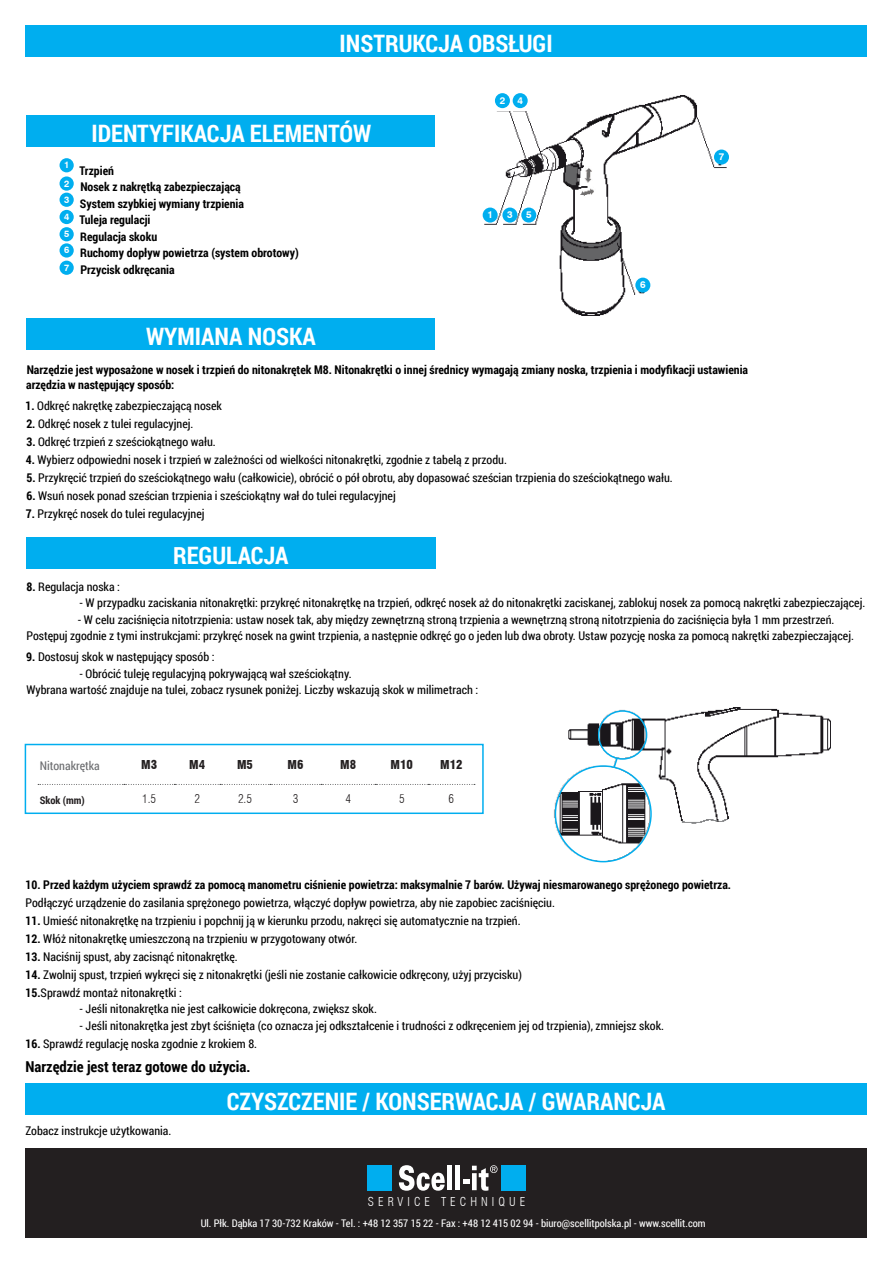
<style>
.page{position:relative;width:893px;height:1263px;background:#fff}
.page>*{position:absolute;margin:0;border:0;box-sizing:border-box;transform-origin:0 0}
.t1{font:700 24px "Roboto Condensed";color:#fff}
.t2{font:700 15px "Roboto Condensed";color:#000}
.t3{font:12px/16.5px "Roboto Condensed";color:#000}
.t4{font:700 12px "Roboto Condensed";color:#000}
.t5{font:300 condensed 12px "Swiss 721 BT";letter-spacing:.34em;color:#fff}
.spec_Diamètre{font:900 condensed 12px "Swiss 721 BT";color:#231f20}
.spec_en-tête{font:12px "Roboto Condensed";color:#6c6d70}
.spec_corps{font:300 condensed 12px "Swiss 721 BT";color:#231f20}
.t6{font:10.5px "Roboto Condensed";color:#fff}
.t7{font:700 10.5px "Roboto Condensed";color:#231f20}
.t8{font:700 9.9px "Swiss 721 BT";color:#fff}
.t9{font:700 9.3px "Swiss 721 BT";color:#fff}
.s1{font-weight:700}
</style>
<div class="page">
<img style="left:482px;top:95px;width:247px;height:220px">
<div style="left:489px;top:85px;width:42px;height:26px;background:#fff"></div>
<div style="left:483px;top:208px;width:15px;height:15px;background:#00aeef;border-radius:50%"></div>
<div style="left:495px;top:93px;width:15px;height:15px;background:#00aeef;border-radius:50%"></div>
<div style="left:502px;top:208px;width:15px;height:15px;background:#00aeef;border-radius:50%"></div>
<div style="left:513px;top:93px;width:15px;height:15px;background:#00aeef;border-radius:50%"></div>
<div style="left:521px;top:208px;width:15px;height:15px;background:#00aeef;border-radius:50%"></div>
<div style="left:635px;top:278px;width:15px;height:15px;background:#00aeef;border-radius:50%"></div>
<div style="left:714px;top:150px;width:15px;height:15px;background:#00aeef;border-radius:50%"></div>
<div style="left:26px;top:1148px;width:841px;height:89px;background:#231f20"></div>
<div style="left:367px;top:1165px;width:25px;height:26px;background:#00aeef"></div>
<div style="left:501px;top:1165px;width:25px;height:26px;background:#00aeef"></div>
<svg style="left:399px;top:1165px;width:46px;height:26px"></svg>
<div style="left:447px;top:1166px;width:5px;height:24px;background:#fff"></div>
<hr style="left:456px;top:1166px;width:4px;height:24px;background:#fff">
<svg style="left:463px;top:1165px;width:35px;height:26px"></svg>
<div style="left:26px;top:1083px;width:841px;height:32px;background:#00aeef"></div>
<div style="left:26px;top:26px;width:841px;height:31px;background:#00aeef"></div>
<div style="left:26px;top:115px;width:409px;height:32px;background:#00aeef"></div>
<div style="left:26px;top:318px;width:409px;height:32px;background:#00aeef"></div>
<div style="left:26px;top:537px;width:410px;height:32px;background:#00aeef"></div>
<div style="left:60px;top:158px;width:14px;height:14px;background:#00aeef;border-radius:50%"></div>
<div style="left:60px;top:176px;width:14px;height:15px;background:#00aeef;border-radius:50%"></div>
<div style="left:60px;top:193px;width:14px;height:14px;background:#00aeef;border-radius:50%"></div>
<div style="left:60px;top:210px;width:14px;height:14px;background:#00aeef;border-radius:50%"></div>
<div style="left:60px;top:227px;width:14px;height:14px;background:#00aeef;border-radius:50%"></div>
<div style="left:60px;top:243px;width:14px;height:15px;background:#00aeef;border-radius:50%"></div>
<div style="left:60px;top:261px;width:14px;height:14px;background:#00aeef;border-radius:50%"></div>
<img style="left:554px;top:707px;width:277px;height:156px">
<div style="left:598px;top:710px;width:49px;height:50px;border:1px solid #00aeef;border-radius:50%"></div>
<svg style="left:612px;top:756px;width:7px;height:13px"></svg>
<svg style="left:38px;top:783px;width:437px;height:2px"></svg>
<div style="left:25px;top:744px;width:459px;height:70px;border:2px solid #00aeef"></div>
<p class="t1" style="left:340px;top:26px;width:215px">INSTRUKCJA OBSŁUGI</p>
<p class="t9" style="left:64px;top:159px;width:7px">1</p>
<p class="t9" style="left:64px;top:178px;width:7px">2</p>
<p class="t9" style="left:64px;top:194px;width:7px">3</p>
<p class="t9" style="left:64px;top:211px;width:7px">4</p>
<p class="t9" style="left:64px;top:228px;width:7px">5</p>
<p class="t9" style="left:64px;top:244px;width:7px">6</p>
<p class="t9" style="left:64px;top:262px;width:7px">7</p>
<p class="t1" style="left:92px;top:116px;width:281px">IDENTYFIKACJA ELEMENTÓW</p>
<p class="t4" style="left:80px;top:162px;width:36px">Trzpień</p>
<p class="t4" style="left:80px;top:179px;width:162px">Nosek z nakrętką zabezpieczającą</p>
<p class="t4" style="left:80px;top:195px;width:166px">System szybkiej wymiany trzpienia</p>
<p class="t4" style="left:80px;top:212px;width:72px">Tuleja regulacji</p>
<p class="t4" style="left:80px;top:228px;width:78px">Regulacja skoku</p>
<p class="t4" style="left:80px;top:245px;width:220px">Ruchomy dopływ powietrza (system obrotowy)</p>
<p class="t4" style="left:80px;top:261px;width:96px">Przycisk odkręcania</p>
<p class="t1" style="left:146px;top:320px;width:171px">WYMIANA NOSKA</p>
<p class="t8" style="left:500px;top:94px;width:7px">2</p>
<p class="t8" style="left:517px;top:94px;width:7px">4</p>
<p class="t8" style="left:487px;top:209px;width:7px">1</p>
<p class="t8" style="left:507px;top:209px;width:7px">3</p>
<p class="t8" style="left:526px;top:209px;width:7px">5</p>
<p class="t8" style="left:640px;top:279px;width:7px">6</p>
<p class="t8" style="left:719px;top:151px;width:7px">7</p>
<p class="t4" style="left:27px;top:362px;width:723px">Narzędzie jest wyposażone w nosek i trzpień do nitonakrętek M8. Nitonakrętki o innej średnicy wymagają zmiany noska, trzpienia i modyfikacji ustawienia</p>
<p class="t4" style="left:26px;top:377px;width:150px">arzędzia w następujący sposób:</p>
<p class="t3" style="left:26px;top:398px;width:198px"><span class="s1">1.</span> Odkręć nakrętkę zabezpieczającą nosek</p>
<p class="t3" style="left:26px;top:416px;width:169px"><span class="s1">2.</span> Odkręć nosek z tulei regulacyjnej.</p>
<p class="t3" style="left:26px;top:434px;width:191px"><span class="s1">3.</span> Odkręć trzpień z sześciokątnego wału.</p>
<p class="t3" style="left:26px;top:452px;width:483px"><span class="s1">4.</span> Wybierz odpowiedni nosek i trzpień w zależności od wielkości nitonakrętki, zgodnie z tabelą z przodu.</p>
<p class="t3" style="left:26px;top:470px;width:648px"><span class="s1">5.</span> Przykręcić trzpień do sześciokątnego wału (całkowicie), obrócić o pół obrotu, aby dopasować sześcian trzpienia do sześciokątnego wału.</p>
<p class="t3" style="left:26px;top:488px;width:371px"><span class="s1">6.</span> Wsuń nosek ponad sześcian trzpienia i sześciokątny wał do tulei regulacyjnej</p>
<p class="t3" style="left:26px;top:506px;width:180px"><span class="s1">7.</span> Przykręć nosek do tulei regulacyjnej</p>
<p class="t1" style="left:173px;top:538px;width:117px">REGULACJA</p>
<p class="t3" style="left:26px;top:578px;width:95px"><span class="s1">8.</span> Regulacja noska :</p>
<p class="t3" style="left:80px;top:594px;width:787px">- W przypadku zaciskania nitonakrętki: przykręć nitonakrętkę na trzpień, odkręć nosek aż do nitonakrętki zaciskanej, zablokuj nosek za pomocą nakrętki zabezpieczającej.</p>
<p class="t3" style="left:26px;top:611px;width:829px;text-indent:51px">- W celu zaciśnięcia nitotrzpienia: ustaw nosek tak, aby między zewnętrzną stroną trzpienia a wewnętrzną stroną nitotrzpienia do zaciśnięcia była 1 mm przestrzeń.<br>Postępuj zgodnie z tymi instrukcjami: przykręć nosek na gwint trzpienia, a następnie odkręć go o jeden lub dwa obroty. Ustaw pozycję noska za pomocą nakrętki zabezpieczającej.</p>
<p class="t3" style="left:26px;top:648px;width:190px"><span class="s1">9.</span> Dostosuj skok w następujący sposób :</p>
<p class="t3" style="left:80px;top:665px;width:274px">- Obrócić tuleję regulacyjną pokrywającą wał sześciokątny.</p>
<p class="t3" style="left:26px;top:681px;width:453px">Wybrana wartość znajduje na tulei, zobacz rysunek poniżej. Liczby wskazują skok w milimetrach :</p>
<p class="spec_en-tête" style="left:40px;top:758px;width:61px">Nitonakrętka</p>
<p class="spec_Diamètre" style="left:141px;top:757px;width:18px">M3</p>
<p class="spec_Diamètre" style="left:189px;top:757px;width:18px">M4</p>
<p class="spec_Diamètre" style="left:237px;top:757px;width:18px">M5</p>
<p class="spec_Diamètre" style="left:288px;top:757px;width:18px">M6</p>
<p class="spec_Diamètre" style="left:340px;top:757px;width:18px">M8</p>
<p class="spec_Diamètre" style="left:391px;top:757px;width:24px">M10</p>
<p class="spec_Diamètre" style="left:440px;top:757px;width:24px">M12</p>
<p class="t7" style="left:40px;top:793px;width:46px">Skok (mm)</p>
<p class="spec_corps" style="left:142px;top:792px;width:16px">1.5</p>
<p class="spec_corps" style="left:194px;top:792px;width:7px">2</p>
<p class="spec_corps" style="left:238px;top:792px;width:16px">2.5</p>
<p class="spec_corps" style="left:293px;top:792px;width:7px">3</p>
<p class="spec_corps" style="left:345px;top:792px;width:7px">4</p>
<p class="spec_corps" style="left:399px;top:792px;width:7px">5</p>
<p class="spec_corps" style="left:449px;top:792px;width:7px">6</p>
<p class="t4" style="left:26px;top:876px;width:707px">10. Przed każdym użyciem sprawdź za pomocą manometru ciśnienie powietrza: maksymalnie 7 barów. Używaj niesmarowanego sprężonego powietrza.</p>
<p class="t3" style="left:26px;top:894px;width:531px">Podłączyć urządzenie do zasilania sprężonego powietrza, włączyć dopływ powietrza, aby nie zapobiec zaciśnięciu.</p>
<p class="t3" style="left:26px;top:912px;width:497px"><span class="s1">11.</span> Umieść nitonakrętkę na trzpieniu i popchnij ją w kierunku przodu, nakręci się automatycznie na trzpień.</p>
<p class="t3" style="left:26px;top:930px;width:333px"><span class="s1">12.</span> Włóż nitonakrętkę umieszczoną na trzpieniu w przygotowany otwór.</p>
<p class="t3" style="left:26px;top:948px;width:214px"><span class="s1">13.</span> Naciśnij spust, aby zacisnąć nitonakrętkę.</p>
<p class="t3" style="left:26px;top:966px;width:498px"><span class="s1">14.</span> Zwolnij spust, trzpień wykręci się z nitonakrętki (jeśli nie zostanie całkowicie odkręcony, użyj przycisku)</p>
<p class="t3" style="left:26px;top:984px;width:158px"><span class="s1">15.</span>Sprawdź montaż nitonakrętki :</p>
<p class="t3" style="left:80px;top:1000px;width:299px">- Jeśli nitonakrętka nie jest całkowicie dokręcona, zwiększ skok.</p>
<p class="t3" style="left:80px;top:1017px;width:586px">- Jeśli nitonakrętka jest zbyt ściśnięta (co oznacza jej odkształcenie i trudności z odkręceniem jej od trzpienia), zmniejsz skok.</p>
<p class="t3" style="left:26px;top:1035px;width:233px"><span class="s1">16.</span> Sprawdź regulację noska zgodnie z krokiem 8.</p>
<p class="t2" style="left:26px;top:1056px;width:226px">Narzędzie jest teraz gotowe do użycia.</p>
<p class="t3" style="left:26px;top:1122px;width:147px">Zobacz instrukcje użytkowania.</p>
<p class="t1" style="left:227px;top:1084px;width:440px">CZYSZCZENIE / KONSERWACJA / GWARANCJA</p>
<p class="t5" style="left:368px;top:1194px;width:159px">SERVICE TECHNIQUE</p>
<p class="t6" style="left:201px;top:1216px;width:507px">Ul. Płk. Dąbka 17 30-732 Kraków - Tel. : +48 12 357 15 22 - Fax : +48 12 415 02 94 - biuro@scellitpolska.pl - www.scellit.com</p>
</div>
